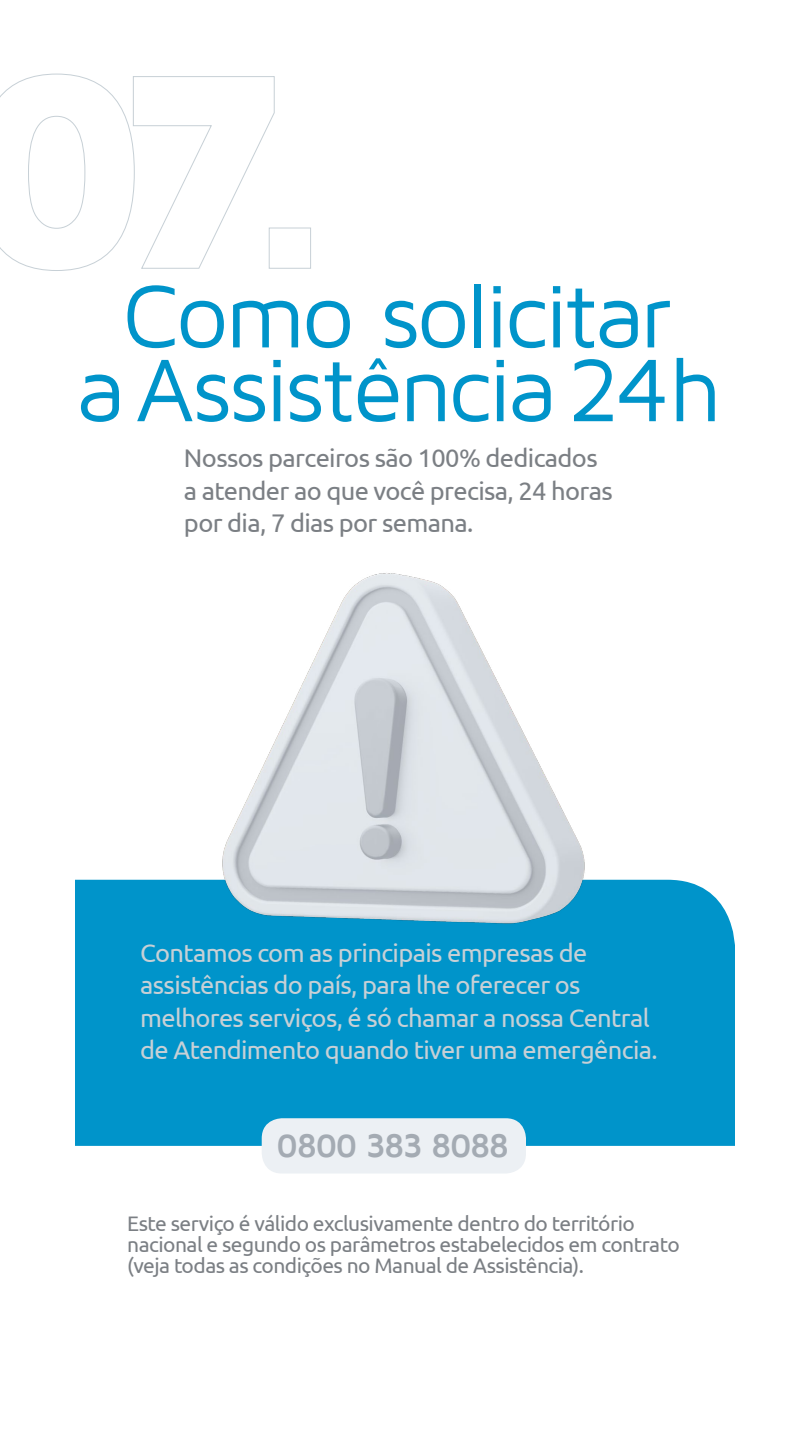
<style>
.page{position:relative;width:810px;height:1440px;background:#fff}
.page>*{position:absolute;margin:0;border:0;box-sizing:border-box;transform-origin:0 0}
.t1{font:91.88px/73.8px "Maven Pro";letter-spacing:-.04em;color:#0094ca;text-align:center}
.t2{font:700 33.67px "Maven Pro";letter-spacing:-.05em;color:#a4abb3}
.t3{font:25.5px/32.2px "Ubuntu";letter-spacing:-.025em;color:#c7d0d6}
.t4{font:25.5px/32.2px "Ubuntu";letter-spacing:-.025em;color:#7b7f84}
.t5{font:21px/21px "Ubuntu";letter-spacing:-.025em;color:#7b7f84}
</style>
<div class="page">
<div style="left:75px;top:880px;width:660px;height:266px;background:#0094ca"></div>
<svg style="left:0;top:73px;width:275px;height:198px"></svg>
<div style="left:269px;top:228px;width:42px;height:41px;border:1px solid #c7d0d6"></div>
<img style="left:214px;top:573px;width:382px;height:359px">
<div style="left:262px;top:1118px;width:264px;height:56px;background:#ecf0f4;border-radius:20px"></div>
<h1 class="t1" style="left:76px;top:281px;width:647px">Como solicitar<br>a Assistência 24h</h1>
<p class="t4" style="left:184px;top:441px;width:430px">Nossos parceiros são 100% dedicados a atender ao que você precisa, 24 horas por dia, 7 dias por semana.</p>
<p class="t3" style="left:140px;top:936px;width:519px">Contamos com as principais empresas de assistências do país, para lhe oferecer os melhores serviços, é só chamar a nossa Central de Atendimento quando tiver uma emergência.</p>
<h2 class="t2" style="left:276px;top:1128px;width:235px">0800 383 8088</h2>
<p class="t5" style="left:127px;top:1213px;width:554px">Este serviço é válido exclusivamente dentro do território nacional e segundo os parâmetros estabelecidos em contrato (veja todas as condições no Manual de Assistência).</p>
</div>
